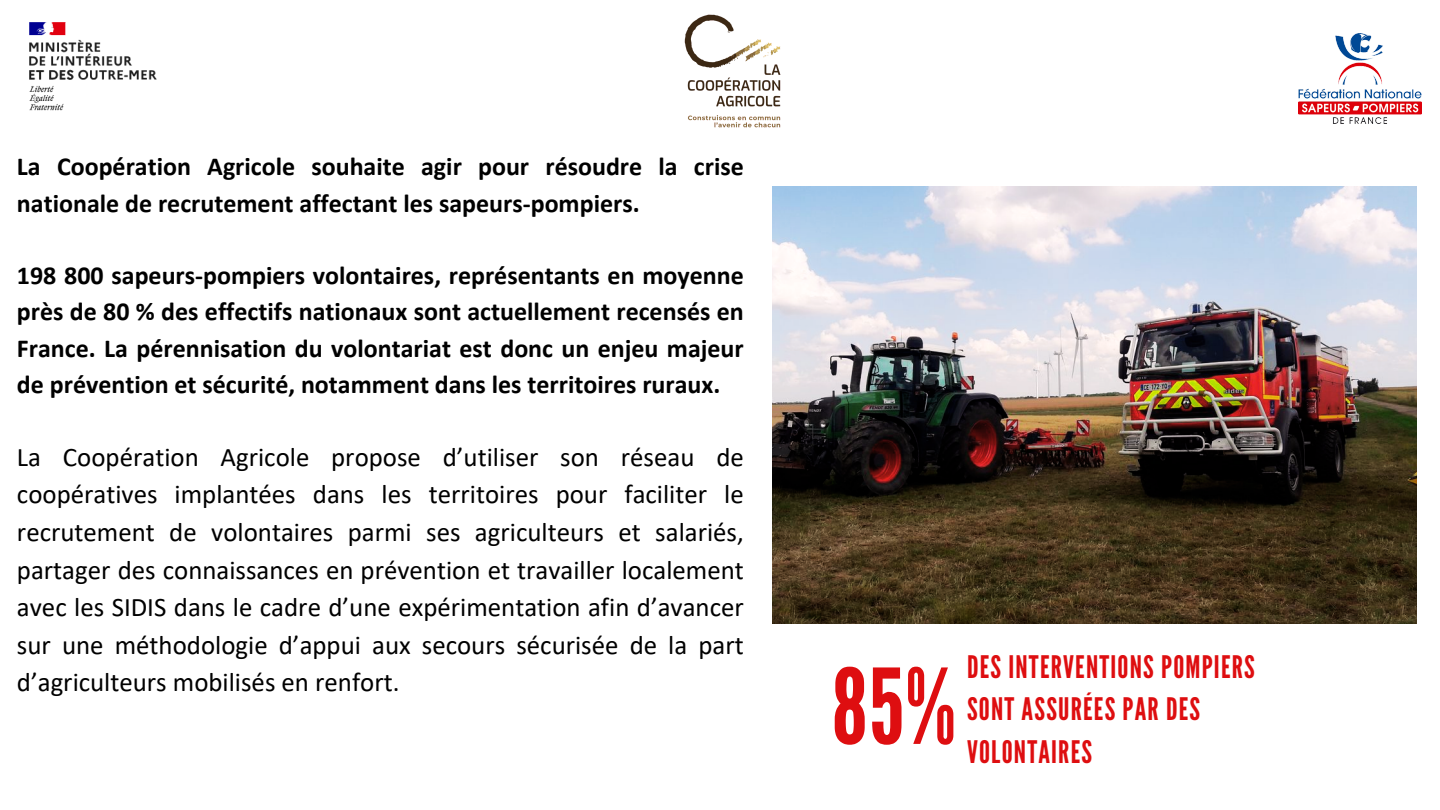
<style>
.page{position:relative;width:1440px;height:810px;background:#fff}
.page>*{position:absolute;margin:0;border:0;box-sizing:border-box;transform-origin:0 0}
.t1{font:104px "League Gothic";color:#de0e10}
.t2{font:31px/42.8px "League Gothic";letter-spacing:.04em;color:#de0e10}
.t3{font:26.9px/37.6px "Calibri";color:#000;text-align:justify}
.t4{font:700 26px/36.2px "Calibri";color:#000}
</style>
<div class="page">
<img style="left:684px;top:14px;width:97px;height:114px">
<img style="left:1298px;top:34px;width:123px;height:90px">
<img style="left:773px;top:186px;width:644px;height:438px">
<img style="left:29px;top:22px;width:128px;height:89px">
<h3 class="t4" style="left:17px;top:151px;width:728px">La Coopération Agricole souhaite agir pour résoudre la crise nationale de recrutement affectant les sapeurs-pompiers.</h3>
<h3 class="t4" style="left:17px;top:259px;width:728px;text-align:justify">198 800 sapeurs-pompiers volontaires, représentants en moyenne près de 80 % des effectifs nationaux sont actuellement recensés en France. La pérennisation du volontariat est donc un enjeu majeur de prévention et sécurité, notamment dans les territoires ruraux.</h3>
<p class="t3" style="left:17px;top:440px;width:728px">La Coopération Agricole propose d’utiliser son réseau de coopératives implantées dans les territoires pour faciliter le recrutement de volontaires parmi ses agriculteurs et salariés, partager des connaissances en prévention et travailler localement avec les SIDIS dans le cadre d’une expérimentation afin d’avancer sur une méthodologie d’appui aux secours sécurisée de la part d’agriculteurs mobilisés en renfort.</p>
<h1 class="t1" style="left:832px;top:647px;width:126px">85%</h1>
<p class="t2" style="left:967px;top:646px;width:289px">DES INTERVENTIONS POMPIERS<br>SONT ASSURÉES PAR DES<br>VOLONTAIRES</p>
</div>
